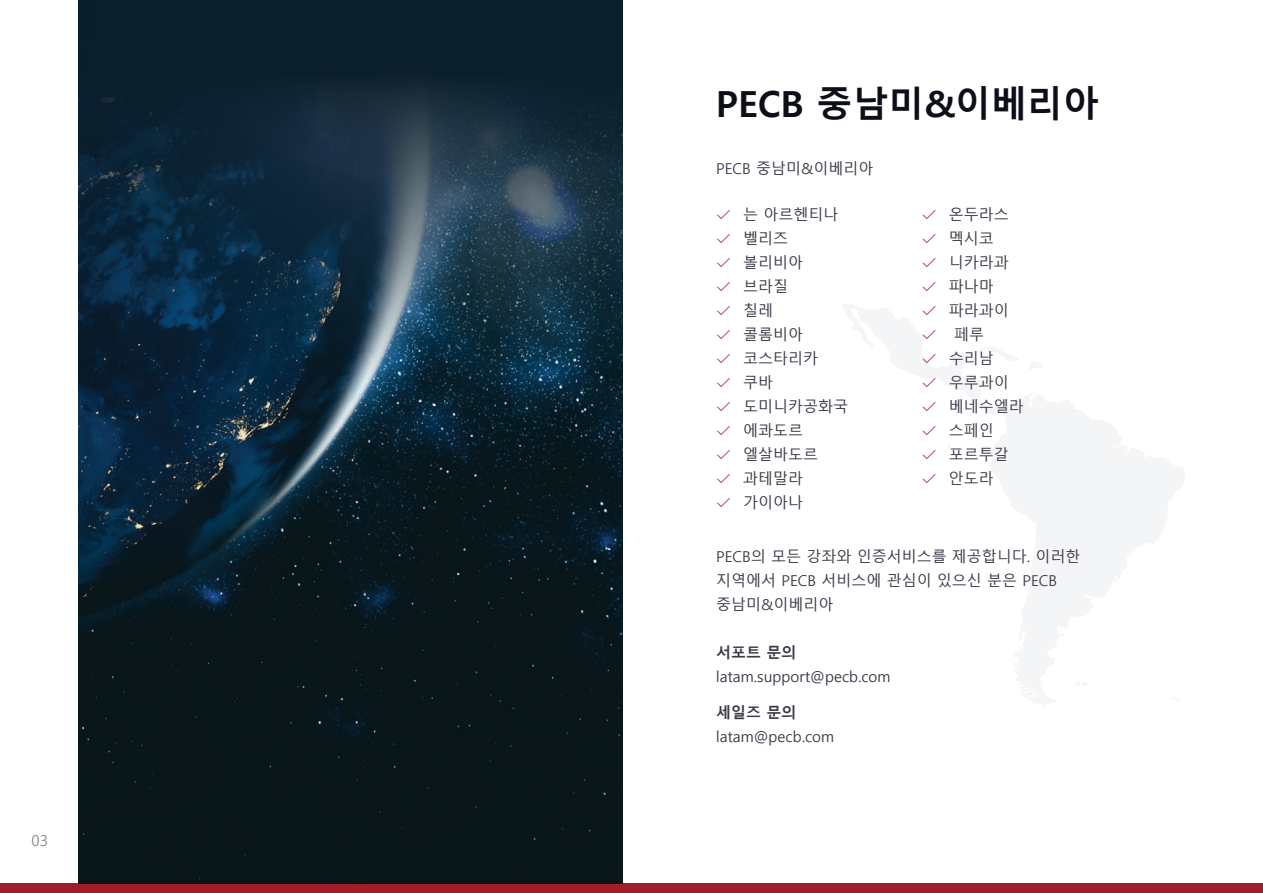
<style>
.page{position:relative;width:1263px;height:893px;background:#fff}
.page>*{position:absolute;margin:0;border:0;box-sizing:border-box;transform-origin:0 0}
.t1{font:700 36px "Malgun Gothic";color:#0c0f17}
.t2{font:15px/24px "Malgun Gothic";color:#3b3a47}
.t3{font:700 15px "Malgun Gothic";color:#3b3a47}
.t4{font:15px "Malgun Gothic";color:#86858d}
.s1{font-family:"la solid 900";color:#b44a53}
</style>
<div class="page">
<div style="left:0;top:884px;width:1263px;height:9px;background:#a21d2a"></div>
<svg style="left:842px;top:304px;width:343px;height:402px"></svg>
<img style="left:78px;top:0;width:544px;height:884px">
<p class="t4" style="left:31px;top:832px;width:18px">03</p>
<h1 class="t1" style="left:716px;top:83px;width:385px">PECB 중남미&amp;이베리아</h1>
<p class="t2" style="left:716px;top:156px;width:159px">PECB 중남미&amp;이베리아</p>
<p class="t2" style="left:716px;top:203px;width:133px"><span class="s1">â</span> 는 아르헨티나 <span class="s1">â</span> 벨리즈<br><span class="s1">â</span> 볼리비아<br><span class="s1">â</span> 브라질<br><span class="s1">â</span> 칠레<br><span class="s1">â</span> 콜롬비아<br><span class="s1">â</span> 코스타리카<br><span class="s1">â</span> 쿠바<br><span class="s1">â</span> 도미니카공화국 <span class="s1">â</span> 에콰도르<br><span class="s1">â</span> 엘살바도르<br><span class="s1">â</span> 과테말라<br><span class="s1">â</span> 가이아나</p>
<p class="t2" style="left:716px;top:544px;width:366px">PECB의 모든 강좌와 인증서비스를 제공합니다. 이러한 지역에서 PECB 서비스에 관심이 있으신 분은 PECB 중남미&amp;이베리아</p>
<p class="t2" style="left:922px;top:203px;width:103px"><span class="s1">â</span> 온두라스 <span class="s1">â</span> 멕시코<br><span class="s1">â</span> 니카라과 <span class="s1">â</span> 파나마<br><span class="s1">â</span> 파라과이 <span class="s1">â</span> 페루<br><span class="s1">â</span> 수리남<br><span class="s1">â</span> 우루과이 <span class="s1">â</span> 베네수엘라 <span class="s1">â</span> 스페인<br><span class="s1">â</span> 포르투갈 <span class="s1">â</span> 안도라</p>
<p class="t3" style="left:716px;top:644px;width:82px">서포트 문의</p>
<p class="t2" style="left:716px;top:665px;width:176px">latam.support@pecb.com</p>
<p class="t3" style="left:716px;top:704px;width:82px">세일즈 문의</p>
<p class="t2" style="left:716px;top:725px;width:120px">latam@pecb.com</p>
</div>
